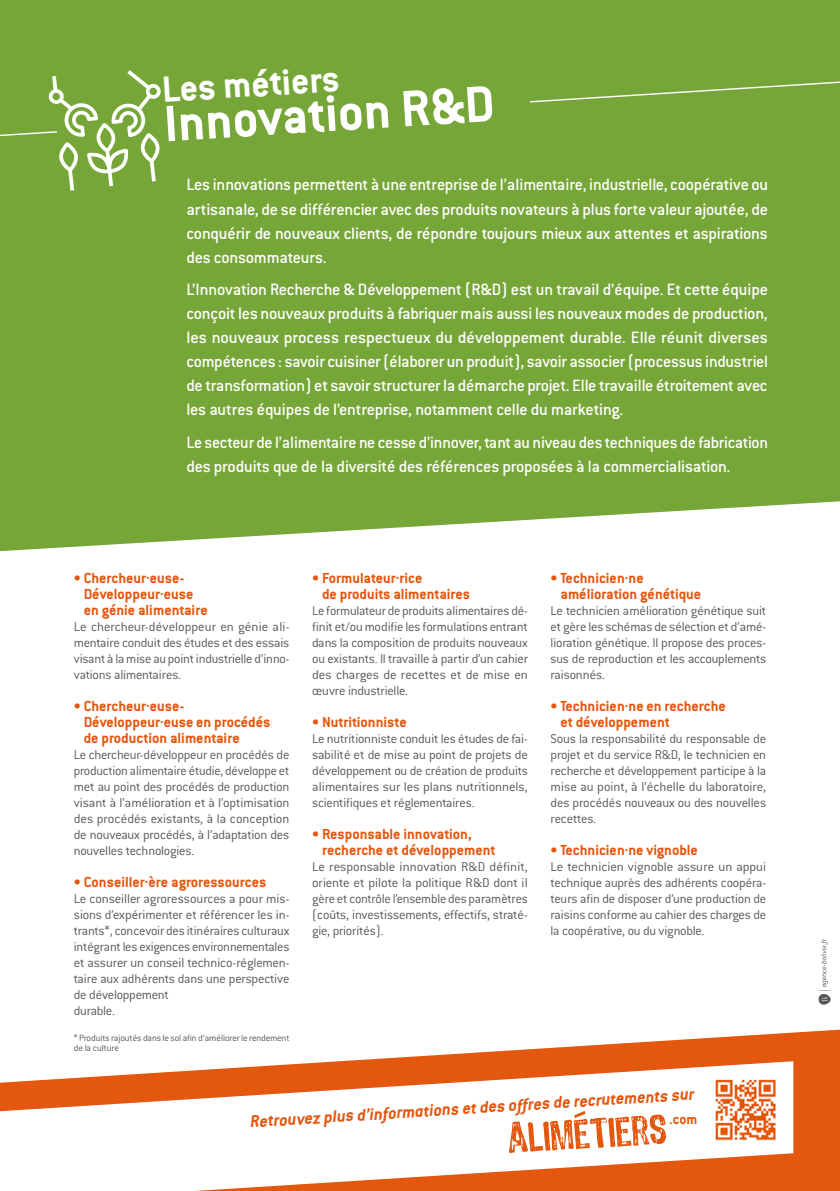
<style>
.page{position:relative;width:840px;height:1191px;background:#fff}
.page>*{position:absolute;margin:0;border:0;box-sizing:border-box;transform-origin:0 0}
.t1{font:700 56px "Conduit ITC";color:#fff}
.t2{font:700 40px "Conduit ITC";color:#fff}
.t3{font:italic 700 18.4px "Conduit ITC";color:#e4570f}
.t4{font:500 18px/24px "Conduit ITC";letter-spacing:-.015em;color:#fff;text-align:justify}
.t5{font:700 16px/16px "Conduit ITC";color:#e4570f}
.t6{font:700 15.4px "Conduit ITC";color:#e4570f}
.t7{font:300 14px/16px "Conduit ITC";letter-spacing:-.01em;color:#575756;text-align:justify}
.t8{font:300 10px/10px "Conduit ITC";letter-spacing:-.015em;color:#575756}
</style>
<div class="page">
<div style="left:0;top:0;width:839px;height:619px;background:#76a638"></div>
<svg style="left:0;top:81px;width:839px;height:56px"></svg>
<svg style="left:0;top:501px;width:839px;height:118px;fill:#fff"></svg>
<div style="left:58px;top:71px;width:471px;height:92px;background:#76a638"></div>
<svg style="left:48px;top:70px;width:113px;height:121px"></svg>
<svg style="left:344px;top:1029px;width:495px;height:162px;fill:#e4570f"></svg>
<svg style="left:0;top:1061px;width:792px;height:130px"></svg>
<img style="left:705px;top:1070px;width:79px;height:79px">
<svg style="left:508px;top:1111px;width:157px;height:42px"></svg>
<svg style="left:818px;top:939px;width:12px;height:65px"></svg>
<h2 class="t2" style="left:160px;top:67px;width:179px;rotate:-4deg">Les métiers</h2>
<h1 class="t1" style="left:161px;top:92px;width:333px;rotate:-4deg">Innovation R&amp;D</h1>
<p class="t4" style="left:186px;top:173px;width:582px">Les innovations permettent à une entreprise de l’alimentaire, industrielle, coopérative ou artisanale, de se différencier avec des produits novateurs à plus forte valeur ajoutée, de conquérir de nouveaux clients, de répondre toujours mieux aux attentes et aspirations des consommateurs.</p>
<p class="t4" style="left:186px;top:277px;width:582px">L’Innovation Recherche &amp; Développement (R&amp;D) est un travail d’équipe. Et cette équipe conçoit les nouveaux produits à fabriquer mais aussi les nouveaux modes de production, les nouveaux process respectueux du développement durable. Elle réunit diverses compétences : savoir cuisiner (élaborer un produit), savoir associer (processus industriel de transformation) et savoir structurer la démarche projet. Elle travaille étroitement avec les autres équipes de l’entreprise, notamment celle du marketing.</p>
<p class="t4" style="left:186px;top:430px;width:582px">Le secteur de l’alimentaire ne cesse d’innover, tant au niveau des techniques de fabrication des produits que de la diversité des références proposées à la commercialisation.</p>
<p class="t5" style="left:84px;top:570px;width:125px;text-indent:-10px">• Chercheur·euse-<br>Développeur·euse en génie alimentaire</p>
<p class="t7" style="left:74px;top:619px;width:217px">Le chercheur-développeur en génie ali&shy;mentaire conduit des études et des essais visant à la mise au point industrielle d’inno&shy;vations alimentaires.</p>
<p class="t5" style="left:84px;top:698px;width:188px;text-indent:-10px">• Chercheur·euse-<br>Développeur·euse en procédés de production alimentaire</p>
<p class="t7" style="left:74px;top:747px;width:217px">Le chercheur-développeur en procédés de production alimentaire étudie, développe et met au point des procédés de production visant à l’amélioration et à l’optimisation des procédés existants, à la conception de nouveaux procédés, à l’adaptation des nouvelles technologies.</p>
<p class="t5" style="left:74px;top:874px;width:194px">• Conseiller·ère agroressources</p>
<p class="t7" style="left:74px;top:891px;width:217px;text-align:left">Le conseiller agroressources a pour mis&shy;sions d’expérimenter et référencer les in&shy;trants*, concevoir des itinéraires culturaux intégrant les exigences environnementales et assurer un conseil technico-réglemen&shy;taire aux adhérents dans une perspective de développement<br>durable.</p>
<p class="t8" style="left:74px;top:1033px;width:217px">* Produits rajoutés dans le sol afin d’améliorer le rendement de la culture</p>
<p class="t5" style="left:322px;top:570px;width:149px;text-indent:-10px">• Formulateur·rice<br>de produits alimentaires</p>
<p class="t7" style="left:312px;top:603px;width:217px">Le formulateur de produits alimentaires dé&shy;finit et/ou modifie les formulations entrant dans la composition de produits nouveaux ou existants. Il travaille à partir d’un cahier des charges de recettes et de mise en œuvre industrielle.</p>
<p class="t5" style="left:312px;top:714px;width:96px">• Nutritionniste</p>
<p class="t7" style="left:312px;top:731px;width:217px">Le nutritionniste conduit les études de fai&shy;sabilité et de mise au point de projets de développement ou de création de produits alimentaires sur les plans nutritionnels, scientifiques et réglementaires.</p>
<p class="t5" style="left:322px;top:826px;width:175px;text-indent:-10px">• Responsable innovation, recherche et développement</p>
<p class="t7" style="left:312px;top:859px;width:217px">Le responsable innovation R&amp;D définit, oriente et pilote la politique R&amp;D dont il gère et contrôle l’ensemble des paramètres (coûts, investissements, effectifs, straté&shy;gie, priorités).</p>
<p class="t5" style="left:560px;top:570px;width:142px;text-indent:-10px">• Technicien·ne amélioration génétique</p>
<p class="t7" style="left:550px;top:603px;width:217px">Le technicien amélioration génétique suit et gère les schémas de sélection et d’amé&shy;lioration génétique. Il propose des proces&shy;sus de reproduction et les accouplements raisonnés.</p>
<p class="t5" style="left:560px;top:698px;width:167px;text-indent:-10px">• Technicien·ne en recherche et développement</p>
<p class="t7" style="left:550px;top:731px;width:217px">Sous la responsabilité du responsable de projet et du service R&amp;D, le technicien en recherche et développement participe à la mise au point, à l’échelle du laboratoire, des procédés nouveaux ou des nouvelles recettes.</p>
<p class="t5" style="left:550px;top:842px;width:149px">• Technicien·ne vignoble</p>
<p class="t7" style="left:550px;top:859px;width:217px">Le technicien vignoble assure un appui technique auprès des adhérents coopéra&shy;teurs afin de disposer d’une production de raisins conforme au cahier des charges de la coopérative, ou du vignoble.</p>
<h3 class="t3" style="left:250px;top:1112px;width:446px;rotate:-4deg">Retrouvez plus d’informations et des offres de recrutements sur</h3>
<p class="t6" style="left:668px;top:1110px;width:30px">.com</p>
</div>
